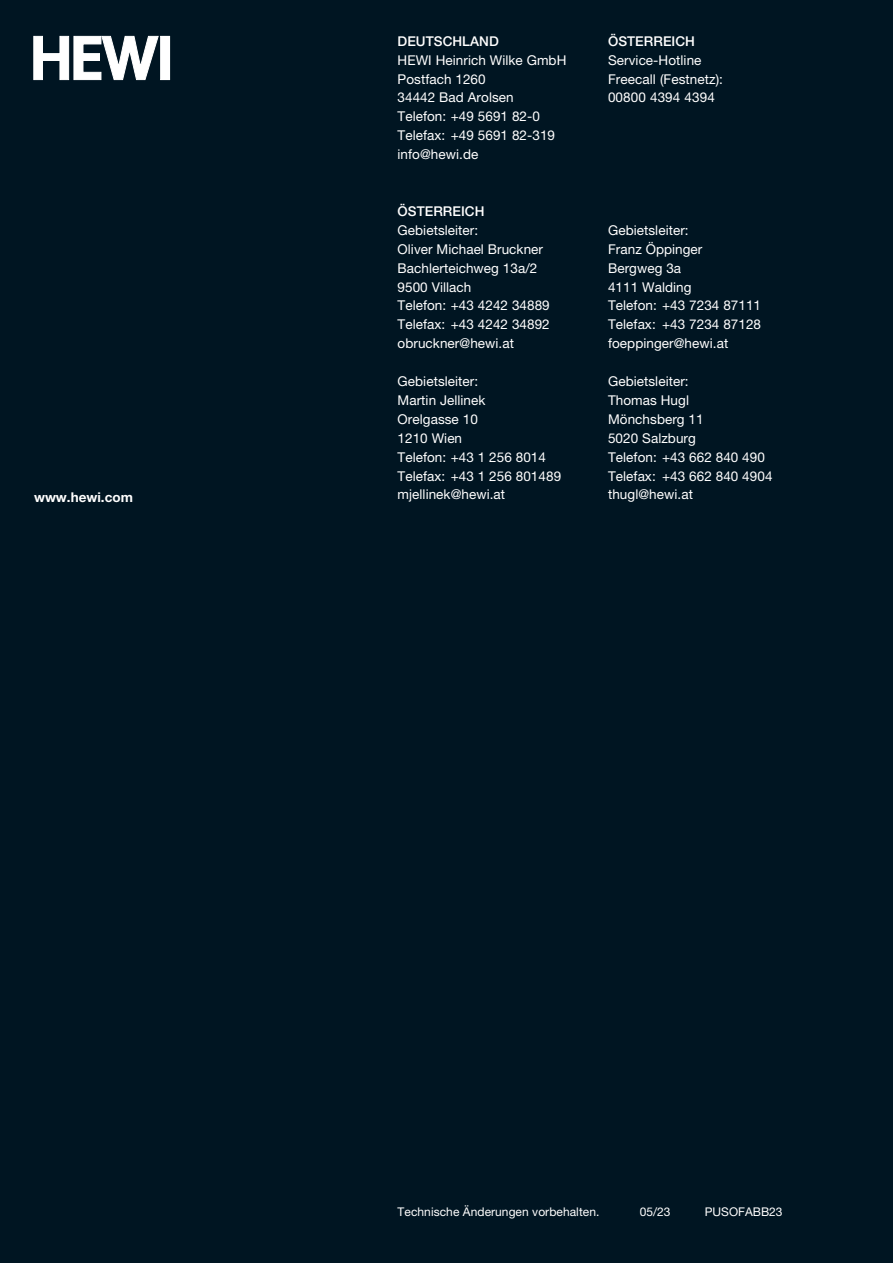
<style>
.page{position:relative;width:893px;height:1263px;background:#001522}
.page>*{position:absolute;margin:0;border:0;box-sizing:border-box;transform-origin:0 0}
.t1{font:13.5px/18.9px "Helvetica Neue LT Pro";letter-spacing:.005em;color:#fff}
.t2{font:500 13.5px "Helvetica Neue LT Pro";letter-spacing:.005em;color:#fff}
.t3{font:700 13.5px "Helvetica Neue LT Pro";color:#fff}
.t4{font:12px "Helvetica Neue LT Pro";letter-spacing:.005em;color:#fff}
</style>
<div class="page">
<div style="left:161px;top:36px;width:9px;height:44px;background:#fff"></div>
<svg style="left:33px;top:36px;width:126px;height:44px"></svg>
<p class="t3" style="left:34px;top:489px;width:100px">www.hewi.com</p>
<p class="t2" style="left:398px;top:33px;width:103px">DEUTSCHLAND</p>
<p class="t1" style="left:398px;top:50px;width:170px">HEWI Heinrich Wilke GmbH<br>Postfach 1260<br>34442 Bad Arolsen<br>Telefon: +49 5691 82-0<br>Telefax: +49 5691 82-319 info@hewi.de</p>
<p class="t2" style="left:398px;top:203px;width:88px">ÖSTERREICH</p>
<p class="t1" style="left:398px;top:220px;width:154px">Gebietsleiter:<br>Oliver Michael Bruckner<br>Bachlerteichweg 13a/2<br>9500 Villach<br>Telefon: +43 4242 34889<br>Telefax: +43 4242 34892 obruckner@hewi.at</p>
<p class="t1" style="left:398px;top:372px;width:165px">Gebietsleiter:<br>Martin Jellinek<br>Orelgasse 10<br>1210 Wien<br>Telefon: +43 1 256 8014<br>Telefax: +43 1 256 801489 mjellinek@hewi.at</p>
<p class="t2" style="left:608px;top:33px;width:88px">ÖSTERREICH</p>
<p class="t1" style="left:608px;top:50px;width:116px">Service-Hotline<br>Freecall (Festnetz):<br>00800 4394 4394</p>
<p class="t1" style="left:608px;top:220px;width:155px">Gebietsleiter:<br>Franz Öppinger<br>Bergweg 3a<br>4111 Walding<br>Telefon: +43 7234 87111<br>Telefax: +43 7234 87128 foeppinger@hewi.at</p>
<p class="t1" style="left:608px;top:372px;width:166px">Gebietsleiter:<br>Thomas Hugl<br>Mönchsberg 11<br>5020 Salzburg<br>Telefon: +43 662 840 490<br>Telefax: +43 662 840 4904 thugl@hewi.at</p>
<p class="t4" style="left:398px;top:1204px;width:203px">Technische Änderungen vorbehalten.</p>
<p class="t4" style="left:640px;top:1204px;width:32px">05/23</p>
<p class="t4" style="left:705px;top:1204px;width:79px">PUSOFABB23</p>
</div>
